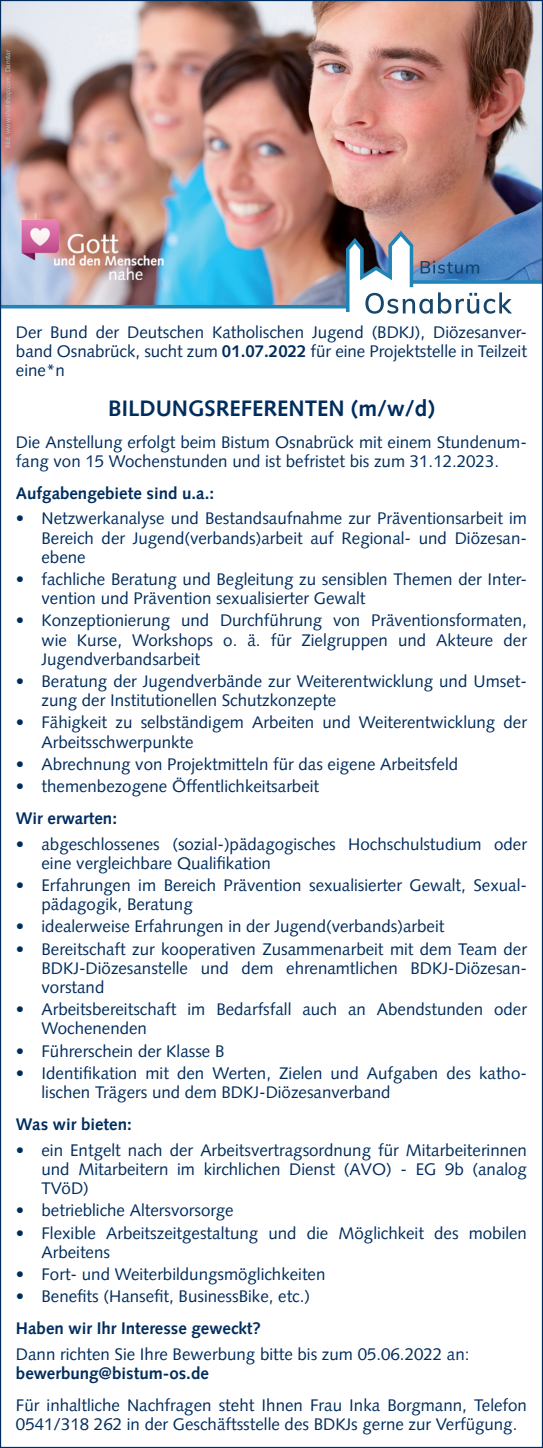
<style>
.page{position:relative;width:543px;height:1448px;background:#fff}
.page>*{position:absolute;margin:0;border:0;box-sizing:border-box;transform-origin:0 0}
.t1{font:700 22.5px "Syntax LT Pro";color:#002d5e}
.t2{font:16.88px/19.1px "Syntax LT Pro";color:#002d5e}
.t3{font:700 16.88px "Syntax LT Pro";color:#002d5e}
.t4{font:6.75px "Syntax LT Pro";color:#a1d4e2}
.s1{font-weight:700}
</style>
<div class="page">
<img style="left:2px;top:2px;width:538px;height:229px">
<img style="left:9px;top:213px;width:201px;height:18px">
<img style="left:2px;top:231px;width:538px;height:81px">
<svg style="left:347px;top:235px;width:193px;height:79px"></svg>
<p class="t4" style="left:4px;top:148px;width:100px;rotate:-90deg">Bild: www.shotshop.com, Danstar</p>
<p class="t2" style="left:16px;top:323px;width:512px;text-align:justify">Der Bund der Deutschen Katholischen Jugend (BDKJ), Diözesanver&shy;band Osnabrück, sucht zum <span class="s1">01.07.2022</span> für eine Projektstelle in Teilzeit eine*n</p>
<p class="t1" style="left:108px;top:395px;width:328px">BILDUNGSREFERENTEN (m/w/d)</p>
<p class="t2" style="left:16px;top:432px;width:512px">Die Anstellung erfolgt beim Bistum Osnabrück mit einem Stundenum&shy;fang von 15 Wochenstunden und ist befristet bis zum 31.12.2023.</p>
<p class="t3" style="left:16px;top:483px;width:199px">Aufgabengebiete sind u.a.:</p>
<p class="t2" style="left:41px;top:509px;width:486px;text-align:justify;text-indent:-26px">• Netzwerkanalyse und Bestandsaufnahme zur Präventionsarbeit im Bereich der Jugend(verbands)arbeit auf Regional- und Diözesan&shy;ebene</p>
<p class="t2" style="left:41px;top:570px;width:486px;text-indent:-26px">• fachliche Beratung und Begleitung zu sensiblen Themen der Inter&shy;vention und Prävention sexualisierter Gewalt</p>
<p class="t2" style="left:41px;top:611px;width:486px;text-align:justify;text-indent:-26px">• Konzeptionierung und Durchführung von Präventionsformaten, wie Kurse, Workshops o. ä. für Zielgruppen und Akteure der Jugendverbandsarbeit</p>
<p class="t2" style="left:41px;top:672px;width:486px;text-indent:-26px">• Beratung der Jugendverbände zur Weiterentwicklung und Umset&shy;zung der Institutionellen Schutzkonzepte</p>
<p class="t2" style="left:41px;top:713px;width:486px;text-indent:-26px">• Fähigkeit zu selbständigem Arbeiten und Weiterentwicklung der<br>Arbeitsschwerpunkte</p>
<p class="t2" style="left:16px;top:754px;width:443px">• Abrechnung von Projektmitteln für das eigene Arbeitsfeld</p>
<p class="t2" style="left:16px;top:777px;width:304px">• themenbezogene Öffentlichkeitsarbeit</p>
<p class="t3" style="left:16px;top:808px;width:102px">Wir erwarten:</p>
<p class="t2" style="left:41px;top:834px;width:486px;text-indent:-26px">• abgeschlossenes (sozial-)pädagogisches Hochschulstudium oder eine vergleichbare Qualifikation</p>
<p class="t2" style="left:41px;top:876px;width:486px;text-indent:-26px">• Erfahrungen im Bereich Prävention sexualisierter Gewalt, Sexual&shy;pädagogik, Beratung</p>
<p class="t2" style="left:16px;top:917px;width:429px">• idealerweise Erfahrungen in der Jugend(verbands)arbeit</p>
<p class="t2" style="left:41px;top:939px;width:486px;text-align:justify;text-indent:-26px">• Bereitschaft zur kooperativen Zusammenarbeit mit dem Team der BDKJ-Diözesanstelle und dem ehrenamtlichen BDKJ-Diözesan&shy;vorstand</p>
<p class="t2" style="left:41px;top:1000px;width:486px;text-indent:-26px">• Arbeitsbereitschaft im Bedarfsfall auch an Abendstunden oder<br>Wochenenden</p>
<p class="t2" style="left:16px;top:1041px;width:210px">• Führerschein der Klasse B</p>
<p class="t2" style="left:41px;top:1064px;width:486px;text-indent:-26px">• Identifikation mit den Werten, Zielen und Aufgaben des katho&shy;lischen Trägers und dem BDKJ-Diözesanverband</p>
<p class="t3" style="left:16px;top:1114px;width:117px">Was wir bieten:</p>
<p class="t2" style="left:41px;top:1140px;width:486px;text-align:justify;text-indent:-26px">• ein Entgelt nach der Arbeitsvertragsordnung für Mitarbeiterinnen und Mitarbeitern im kirchlichen Dienst (AVO) - EG 9b (analog TVöD)</p>
<p class="t2" style="left:16px;top:1201px;width:219px">• betriebliche Altersvorsorge</p>
<p class="t2" style="left:41px;top:1223px;width:486px;text-indent:-26px">• Flexible Arbeitszeitgestaltung und die Möglichkeit des mobilen<br>Arbeitens</p>
<p class="t2" style="left:16px;top:1264px;width:311px">• Fort- und Weiterbildungsmöglichkeiten</p>
<p class="t2" style="left:16px;top:1287px;width:295px">• Benefits (Hansefit, BusinessBike, etc.)</p>
<p class="t3" style="left:16px;top:1318px;width:246px">Haben wir Ihr Interesse geweckt?</p>
<p class="t2" style="left:16px;top:1344px;width:454px">Dann richten Sie Ihre Bewerbung bitte bis zum 05.06.2022 an:</p>
<p class="t3" style="left:16px;top:1363px;width:194px">bewerbung@bistum-os.de</p>
<p class="t2" style="left:16px;top:1395px;width:512px">Für inhaltliche Nachfragen steht Ihnen Frau Inka Borgmann, Telefon<br>0541/318 262 in der Geschäftsstelle des BDKJs gerne zur Verfügung.</p>
</div>
